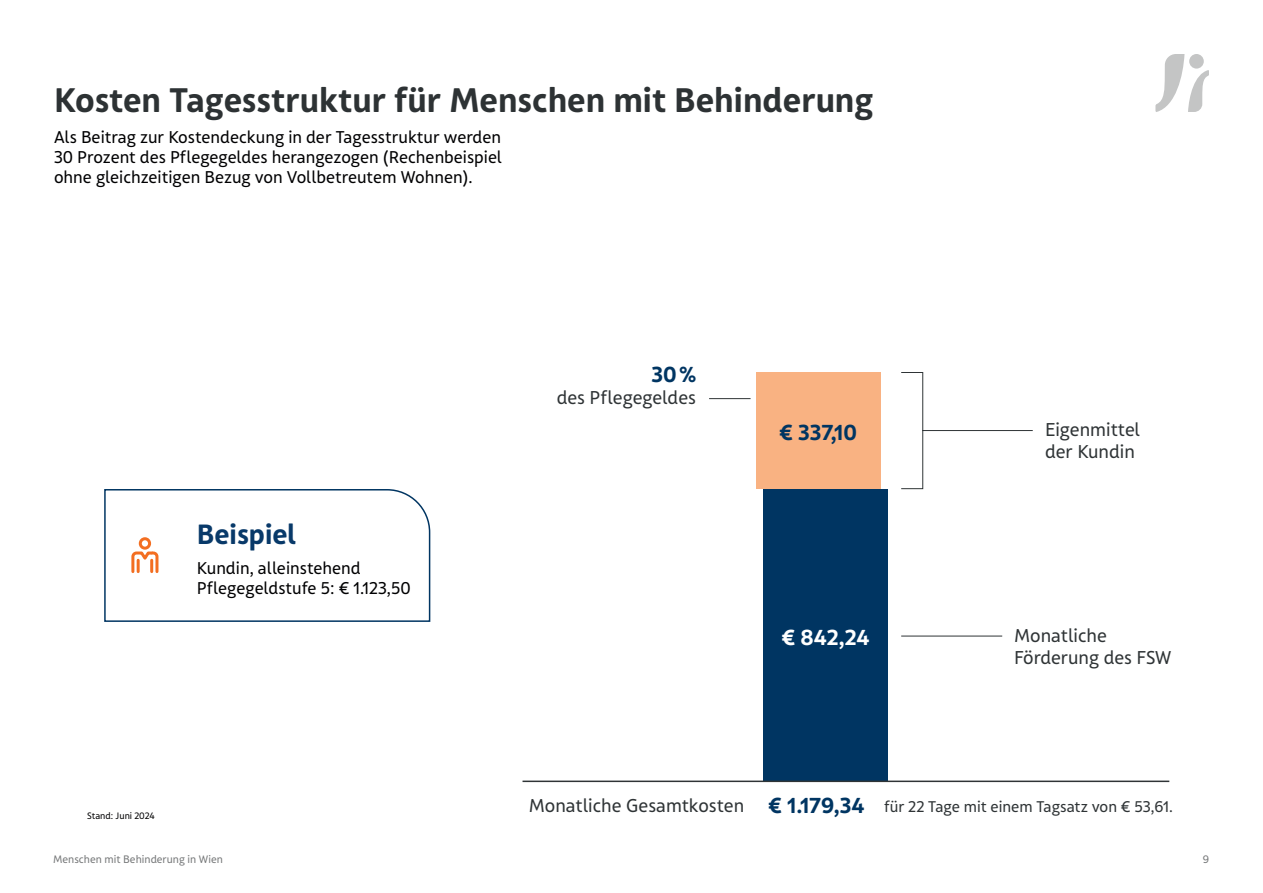
<style>
.page{position:relative;width:1263px;height:893px;background:#fff}
.page>*{position:absolute;margin:0;border:0;box-sizing:border-box;transform-origin:0 0}
.Überschrift_H1{font:700 33px "FSW Sans Pro";color:#2d3234}
.Überschrift_H1-2{font:700 27px "FSW Sans Pro";color:#083969}
.Zahlen_12pt_blau{font:700 21px "FSW Sans Pro";color:#003562}
.Zahlen_12pt_weiß{font:700 21px "FSW Sans Pro";color:#fff}
.Zahlentext{font:700 21px "FSW Sans Pro";color:#003562}
.Zahlentext-2{font:18px/21.6px "FSW Sans Pro";color:#2f3436}
.Fließtext{font:16.5px/19.8px "FSW Sans Pro";color:#000002}
.Zahlentext-3{font:15px "FSW Sans Pro";color:#2f3436}
.t1{font:10.5px "FSW Sans Pro";color:#77797a}
.Fusszeile{font:9px "FSW Sans Pro";color:#000002}
</style>
<div class="page">
<svg style="left:1155px;top:54px;width:54px;height:58px"></svg>
<hr style="left:709px;top:398px;width:41px;height:1px;background:#2f3436">
<svg style="left:104px;top:489px;width:327px;height:133px"></svg>
<hr style="left:901px;top:636px;width:101px;height:1px;background:#2f3436">
<div style="left:756px;top:372px;width:124px;height:117px;background:#f9b282"></div>
<div style="left:763px;top:489px;width:125px;height:292px;background:#003562"></div>
<hr style="left:522px;top:781px;width:647px;height:1px;background:#2f3436">
<svg style="left:901px;top:372px;width:132px;height:117px"></svg>
<p class="Überschrift_H1" style="left:54px;top:79px;width:821px">Kosten Tagesstruktur für Menschen mit Behinderung</p>
<p class="Fließtext" style="left:54px;top:128px;width:449px">Als Beitrag zur Kostendeckung in der Tagesstruktur werden</p>
<p class="Fließtext" style="left:54px;top:147px;width:449px">30 Prozent des Pflegegeldes herangezogen (Rechenbeispiel ohne gleichzeitigen Bezug von Vollbetreutem Wohnen).</p>
<p class="Überschrift_H1-2" style="left:197px;top:517px;width:101px">Beispiel</p>
<p class="Fließtext" style="left:197px;top:558px;width:165px">Kundin, alleinstehend</p>
<p class="Fließtext" style="left:197px;top:578px;width:215px">Pflegegeldstufe 5: € 1.123,50</p>
<p class="Fusszeile" style="left:87px;top:811px;width:69px">Stand: Juni 2024</p>
<p class="Zahlentext" style="left:651px;top:361px;width:46px">30 %</p>
<p class="Zahlentext-2" style="left:557px;top:386px;width:141px">des Pflegegeldes</p>
<p class="Zahlen_12pt_blau" style="left:779px;top:419px;width:79px">€ 337,10</p>
<p class="Zahlentext-2" style="left:1045px;top:419px;width:97px">Eigenmittel</p>
<p class="Zahlentext-2" style="left:1045px;top:441px;width:91px">der Kundin</p>
<p class="Zahlen_12pt_weiß" style="left:781px;top:624px;width:89px">€ 842,24</p>
<p class="Zahlentext-2" style="left:1014px;top:625px;width:159px">Monatliche<br>Förderung des FSW</p>
<p class="Zahlentext-2" style="left:529px;top:795px;width:217px">Monatliche Gesamtkosten</p>
<p class="Zahlen_12pt_blau" style="left:768px;top:792px;width:98px">€ 1.179,34</p>
<p class="Zahlentext-3" style="left:884px;top:798px;width:290px">für 22 Tage mit einem Tagsatz von € 53,61.</p>
<p class="t1" style="left:53px;top:853px;width:171px">Menschen mit Behinderung in Wien</p>
<p class="t1" style="left:1203px;top:853px;width:8px">9</p>
</div>
